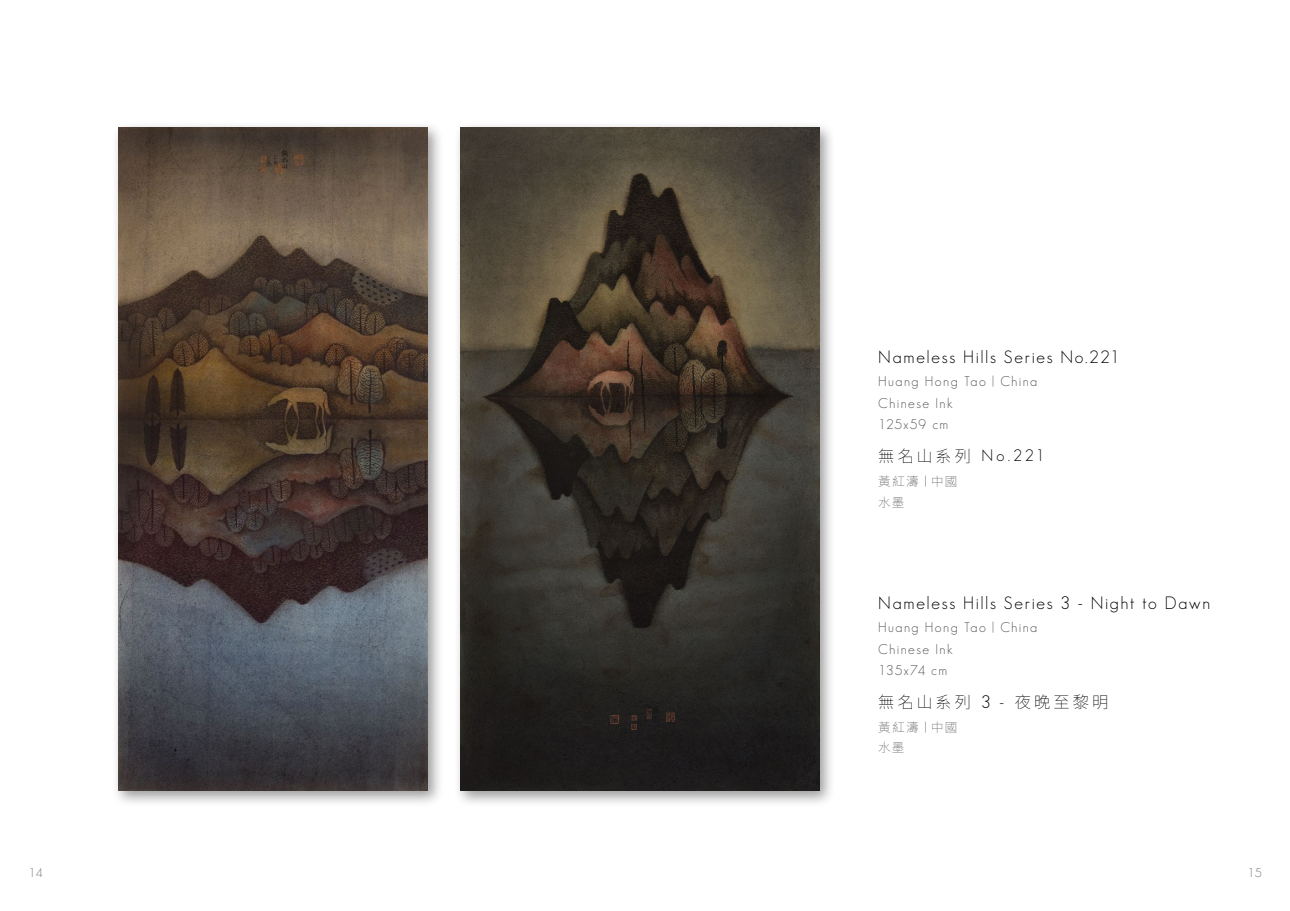
<style>
.page{position:relative;width:1290px;height:911px;background:#fff}
.page>*{position:absolute;margin:0;border:0;box-sizing:border-box;transform-origin:0 0}
.t1{font:300 17.5px "Geosans";letter-spacing:.095em;color:#000}
.t2{font:100 16.25px "Noto Sans TC";letter-spacing:.19em;color:#000}
.t3{font:300 16.25px "Geosans";color:#000}
.t4{font:300 13.75px/21.2px "Geosans";letter-spacing:.1em;color:#595757}
.t5{font:100 12.5px/20.6px "Noto Sans TC";letter-spacing:.1em;color:#595757}
.t6{font:300 12.5px "Geosans";color:#727171}
.s1{font-family:"Noto Sans TC";font-weight:100}
.s2{font-family:"Geosans";font-weight:300;font-size:13.75px}
.s3{font-family:"Geosans";font-weight:300;font-size:17.5px}
.s4{font-family:"Geosans";font-weight:300}
</style>
<div class="page">
<div style="left:453px;top:121px;width:383px;height:686px;background:#000;opacity:.4"></div>
<img style="left:460px;top:128px;width:359px;height:663px">
<div style="left:112px;top:121px;width:332px;height:686px;background:#000;opacity:.4"></div>
<img style="left:118px;top:128px;width:310px;height:662px">
<p class="t1" style="left:878px;top:347px;width:243px">Nameless Hills Series No.221</p>
<p class="t4" style="left:878px;top:371px;width:160px">Huang Hong Tao | China<br>Chinese Ink<br>125x59 cm</p>
<p class="t3" style="left:878px;top:447px;width:168px"><span class="s1">無名山系列</span> No.221</p>
<p class="t5" style="left:878px;top:471px;width:81px">黃紅濤 <span class="s2">|</span> 中國水墨</p>
<p class="t1" style="left:878px;top:593px;width:333px">Nameless Hills Series 3 - Night to Dawn</p>
<p class="t4" style="left:878px;top:617px;width:160px">Huang Hong Tao | China<br>Chinese Ink<br>135x74 cm</p>
<p class="t2" style="left:878px;top:693px;width:232px">無名山系列 <span class="s3">3</span> <span class="s4">-</span> 夜晚至黎明</p>
<p class="t5" style="left:878px;top:717px;width:81px">黃紅濤 <span class="s2">|</span> 中國水墨</p>
<p class="t6" style="left:28px;top:865px;width:16px">14</p>
<p class="t6" style="left:1247px;top:865px;width:16px">15</p>
</div>
